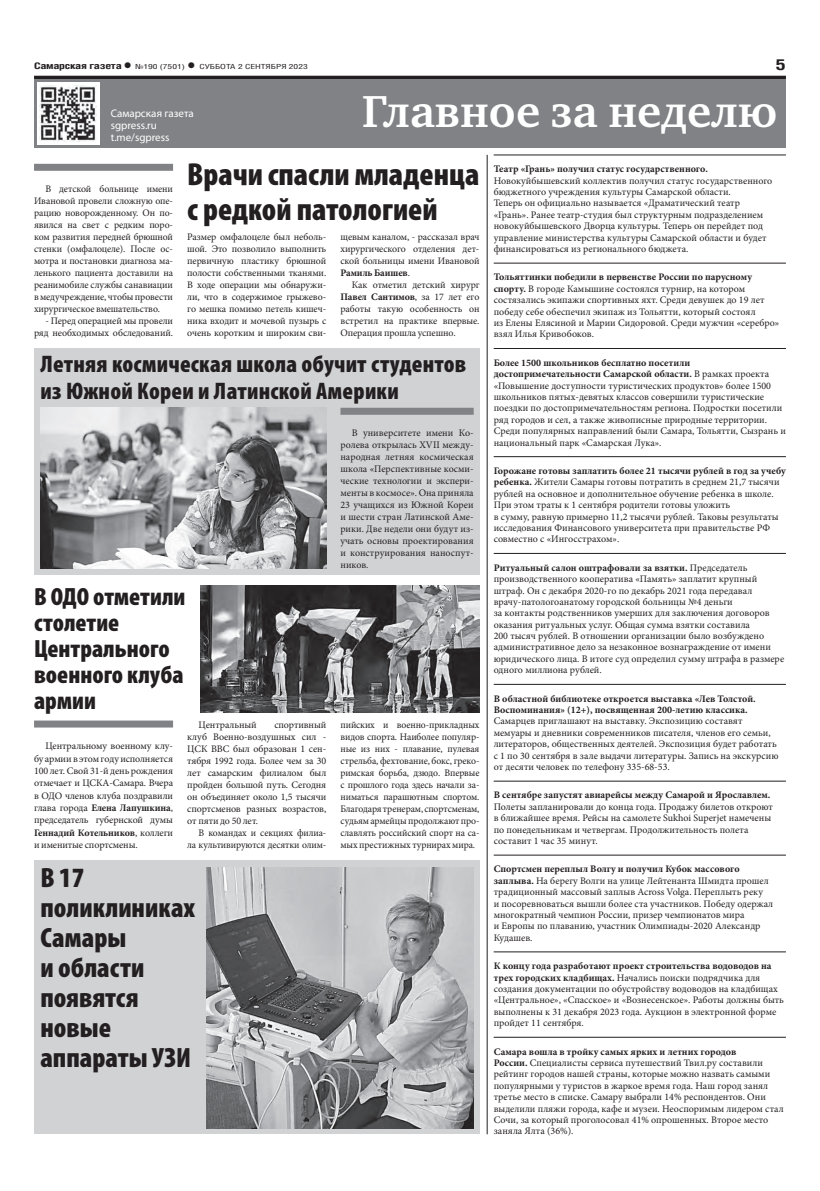
<style>
.page{position:relative;width:820px;height:1191px;background:#fff}
.page>*{position:absolute;margin:0;border:0;box-sizing:border-box;transform-origin:0 0}
.ЗАГОЛОВОК{font:700 46px "Charter C";color:#fff}
.допблок_подзаголовок{font:900 condensed 32px/35px "Myriad Pro";color:#231f20}
.допблок_подзаголовок-2{font:900 condensed 28px/30px "Myriad Pro";color:#231f20}
.допблок_подзаголовок-3{font:900 condensed 25px/26px "Myriad Pro";color:#231f20}
.допблок_подзаголовок-4{font:900 condensed 24px/27px "Myriad Pro";letter-spacing:.01em;color:#231f20}
.t1{font:700 15px "Helios Cond";color:#231f20;scale:1.4 1}
.КОЛОНТИТУЛ{font:11px "Myriad Pro";color:#fff}
._5-СБ_2_колонки{font:10px/11.4px "Minion Pro";color:#231f20}
.ОСНОВНОЙ{font:10px/12px "Minion Pro";letter-spacing:-.01em;color:#231f20;text-align:justify}
.t2{font:700 9px "Helios Cond";letter-spacing:-.02em;color:#231f20;scale:1.4 1}
.t3{font:7px "Helios Cond";color:#231f20;scale:1.4 1}
.s1{font-size:16px}
.s2{font-weight:700;font-size:16px}
.s3{font-weight:700}
</style>
<div class="page">
<svg style="left:34px;top:76px;width:751px;height:4px;background:#3a3739"></svg>
<div style="left:34px;top:80px;width:751px;height:68px;background:#808285"></div>
<div style="left:37px;top:83px;width:63px;height:62px;background:#fff"></div>
<img style="left:40px;top:85px;width:56px;height:57px">
<div style="left:34px;top:164px;width:139px;height:7px;background:#808285"></div>
<div style="left:34px;top:860px;width:445px;height:274px;background:#d1d2d4"></div>
<hr style="left:486px;top:155px;width:1px;height:979px;background:#231f20">
<div style="left:34px;top:720px;width:139px;height:7px;background:#808285"></div>
<img style="left:201px;top:585px;width:278px;height:127px">
<img style="left:207px;top:867px;width:266px;height:261px">
<hr style="left:493px;top:155px;width:292px;height:1px;background:#231f20">
<hr style="left:493px;top:263px;width:292px;height:1px;background:#231f20">
<hr style="left:493px;top:348px;width:292px;height:1px;background:#231f20">
<hr style="left:493px;top:456px;width:292px;height:1px;background:#231f20">
<hr style="left:493px;top:553px;width:292px;height:1px;background:#231f20">
<hr style="left:493px;top:684px;width:292px;height:1px;background:#231f20">
<hr style="left:493px;top:781px;width:292px;height:1px;background:#231f20">
<hr style="left:493px;top:855px;width:292px;height:1px;background:#231f20">
<hr style="left:493px;top:951px;width:292px;height:1px;background:#231f20">
<hr style="left:493px;top:1037px;width:292px;height:1px;background:#231f20">
<div style="left:34px;top:348px;width:445px;height:227px;background:#d1d2d4"></div>
<div style="left:340px;top:408px;width:133px;height:7px;background:#808285"></div>
<img style="left:40px;top:408px;width:286px;height:160px">
<p class="t2" style="left:34px;top:61px;width:71px">Самарская газета<span class="s1">•</span></p>
<p class="t3" style="left:135px;top:63px;width:125px">№190 (7501) <span class="s2">•</span> СУББОТА 2 СЕНТЯБРЯ 2023</p>
<p class="t1" style="left:775px;top:55px;width:9px">5</p>
<p class="КОЛОНТИТУЛ" style="left:111px;top:106px;width:84px">Самарская газета</p>
<p class="КОЛОНТИТУЛ" style="left:111px;top:118px;width:48px">sgpress.ru</p>
<p class="КОЛОНТИТУЛ" style="left:111px;top:130px;width:60px">t.me/sgpress</p>
<p class="ЗАГОЛОВОК" style="left:362px;top:86px;width:416px">Главное за неделю</p>
<p class="ОСНОВНОЙ" style="left:34px;top:183px;width:140px;text-indent:11px">В детской больнице имени Ивановой провели сложную опе&shy;рацию новорожденному. Он по&shy;явился на свет с редким поро&shy;ком развития передней брюшной стенки (омфалоцеле). После ос&shy;мотра и постановки диагноза ма&shy;ленького пациента доставили на реанимобиле службы санавиации в медучреждение, чтобы провести хирургическое вмешательство.</p>
<p class="ОСНОВНОЙ" style="left:34px;top:315px;width:140px;text-align:right">- Перед операцией мы провели ряд необходимых обследований.</p>
<p class="допблок_подзаголовок" style="left:187px;top:157px;width:293px">Врачи спасли младенца с редкой патологией</p>
<p class="ОСНОВНОЙ" style="left:187px;top:231px;width:140px">Размер омфалоцеле был неболь&shy;шой. Это позволило выполнить первичную пластику брюшной полости собственными тканями.<br>В ходе операции мы обнаружи&shy;ли, что в содержимое грыжево&shy;го мешка помимо петель кишеч&shy;ника входит и мочевой пузырь с очень коротким и широким сви-</p>
<p class="ОСНОВНОЙ" style="left:340px;top:231px;width:140px">щевым каналом, - рассказал врач хирургического отделения дет&shy;ской больницы имени Ивановой <span class="s3">Рамиль Баишев</span>.</p>
<p class="ОСНОВНОЙ" style="left:340px;top:279px;width:140px;text-indent:11px">Как отметил детский хирург <span class="s3">Павел Сантимов</span>, за 17 лет его работы такую особенность он встретил на практике впервые.<br>Операция прошла успешно.</p>
<p class="допблок_подзаголовок-4" style="left:40px;top:351px;width:427px">Летняя космическая школа обучит студентов из Южной Кореи и Латинской Америки</p>
<p class="допблок_подзаголовок-3" style="left:34px;top:583px;width:153px">В ОДО отметили столетие<br>Центрального военного клуба армии</p>
<p class="ОСНОВНОЙ" style="left:34px;top:740px;width:140px;line-height:12.3px;text-indent:11px">Центральному военному клу&shy;бу армии в этом году исполняется 100 лет. Свой 31-й день рождения отмечает и ЦСКА-Самара. Вчера в ОДО членов клуба поздравили глава города <span class="s3">Елена Лапушкина</span>, председатель губернской думы <span class="s3">Геннадий Котельников</span>, коллеги и именитые спортсмены.</p>
<p class="ОСНОВНОЙ" style="left:198px;top:718px;width:60px">Центральный</p>
<p class="ОСНОВНОЙ" style="left:187px;top:718px;width:140px;text-indent:87px">спортивный клуб Военно-воздушных сил - ЦСК ВВС был образован 1 сен&shy;тября 1992 года. Более чем за 30 лет самарским филиалом был пройден большой путь. Сегодня он объединяет около 1,5 тысячи спортсменов разных возрастов, от пяти до 50 лет.</p>
<p class="ОСНОВНОЙ" style="left:187px;top:826px;width:140px;text-align:right">В командах и секциях филиа&shy;ла культивируются десятки олим-</p>
<p class="допблок_подзаголовок-2" style="left:40px;top:863px;width:156px">В 17 поликлиниках<br>Самары<br>и области появятся новые аппараты УЗИ</p>
<p class="ОСНОВНОЙ" style="left:340px;top:427px;width:135px;text-indent:11px">В университете имени Ко&shy;ролева открылась ХVII между&shy;народная летняя космическая школа «Перспективные косми&shy;ческие технологии и экспери&shy;менты в космосе». Она приняла 23 учащихся из Южной Кореи и шести стран Латинской Аме&shy;рики. Две недели они будут из&shy;учать основы проектирования и конструирования наноспут&shy;ников.</p>
<p class="ОСНОВНОЙ" style="left:340px;top:718px;width:140px">пийских и военно-прикладных видов спорта. Наиболее популяр&shy;ные из них - плавание, пулевая стрельба, фехтование, бокс, греко&shy;римская борьба, дзюдо. Впервые с прошлого года здесь начали за&shy;ниматься парашютным спортом.<br>Благодаря тренерам, спортсменам, судьям армейцы продолжают про&shy;славлять российский спорт на са&shy;мых престижных турнирах мира.</p>
<p class="_5-СБ_2_колонки" style="left:493px;top:163px;width:280px"><span class="s3">Театр «Грань» получил статус государственного.<br></span>Новокуйбышевский коллектив получил статус государственного бюджетного учреждения культуры Самарской области.<br>Теперь он официально называется «Драматический театр «Грань». Ранее театр-студия был структурным подразделением новокуйбышевского Дворца культуры. Теперь он перейдет под управление министерства культуры Самарской области и будет финансироваться из регионального бюджета.</p>
<p class="_5-СБ_2_колонки" style="left:493px;top:271px;width:287px"><span class="s3">Тольяттинки победили в первенстве России по парусному спорту.</span> В городе Камышине состоялся турнир, на котором состязались экипажи спортивных яхт. Среди девушек до 19 лет победу себе обеспечил экипаж из Тольятти, который состоял<br>из Елены Елясиной и Марии Сидоровой. Среди мужчин «серебро» взял Илья Кривобоков.</p>
<p class="_5-СБ_2_колонки" style="left:493px;top:357px;width:293px"><span class="s3">Более 1500 школьников бесплатно посетили достопримечательности Самарской области.</span> В рамках проекта «Повышение доступности туристических продуктов» более 1500 школьников пятых-девятых классов совершили туристические поездки по достопримечательностям региона. Подростки посетили ряд городов и сел, а также живописные природные территории.<br>Среди популярных направлений были Самара, Тольятти, Сызрань и национальный парк «Самарская Лука».</p>
<p class="_5-СБ_2_колонки" style="left:493px;top:465px;width:293px"><span class="s3">Горожане готовы заплатить более 21 тысячи рублей в год за учебу ребенка.</span> Жители Самары готовы потратить в среднем 21,7 тысячи рублей на основное и дополнительное обучение ребенка в школе.<br>При этом траты к 1 сентября родители готовы уложить<br>в сумму, равную примерно 11,2 тысячи рублей. Таковы результаты исследования Финансового университета при правительстве РФ совместно с «Ингосстрахом».</p>
<p class="_5-СБ_2_колонки" style="left:493px;top:562px;width:292px"><span class="s3">Ритуальный салон оштрафовали за взятки.</span> Председатель производственного кооператива «Память» заплатит крупный штраф. Он с декабря 2020-го по декабрь 2021 года передавал врачу-патологоанатому городской больницы №4 деньги<br>за контакты родственников умерших для заключения договоров оказания ритуальных услуг. Общая сумма взятки составила<br>200 тысяч рублей. В отношении организации было возбуждено административное дело за незаконное вознаграждение от имени юридического лица. В итоге суд определил сумму штрафа в размере одного миллиона рублей.</p>
<p class="_5-СБ_2_колонки" style="left:493px;top:693px;width:286px"><span class="s3">В областной библиотеке откроется выставка «Лев Толстой.<br>Воспоминания» (12+), посвященная 200-летию классика.<br></span>Самарцев приглашают на выставку. Экспозицию составят мемуары и дневники современников писателя, членов его семьи, литераторов, общественных деятелей. Экспозиция будет работать с 1 по 30 сентября в зале выдачи литературы. Запись на экскурсию от десяти человек по телефону 335-68-53.</p>
<p class="_5-СБ_2_колонки" style="left:493px;top:789px;width:281px"><span class="s3">В сентябре запустят авиарейсы между Самарой и Ярославлем.<br></span>Полеты запланировали до конца года. Продажу билетов откроют в ближайшее время. Рейсы на самолете Sukhoi Superjet намечены по понедельникам и четвергам. Продолжительность полета составит 1 час 35 минут.</p>
<p class="_5-СБ_2_колонки" style="left:493px;top:863px;width:281px"><span class="s3">Спортсмен переплыл Волгу и получил Кубок массового заплыва.</span> На берегу Волги на улице Лейтенанта Шмидта прошел традиционный массовый заплыв Across Volga. Переплыть реку<br>и посоревноваться вышли более ста участников. Победу одержал многократный чемпион России, призер чемпионатов мира<br>и Европы по плаванию, участник Олимпиады-2020 Александр Кудашев.</p>
<p class="_5-СБ_2_колонки" style="left:493px;top:960px;width:292px"><span class="s3">К концу года разработают проект строительства водоводов на трех городских кладбищах.</span> Начались поиски подрядчика для создания документации по обустройству водоводов на кладбищах «Центральное», «Спасское» и «Вознесенское». Работы должны быть выполнены к 31 декабря 2023 года. Аукцион в электронной форме пройдет 11 сентября.</p>
<p class="_5-СБ_2_колонки" style="left:493px;top:1045px;width:291px"><span class="s3">Самара вошла в тройку самых ярких и летних городов<br>России.</span> Специалисты сервиса путешествий Твил.ру составили рейтинг городов нашей страны, которые можно назвать самыми популярными у туристов в жаркое время года. Наш город занял третье место в списке. Самару выбрали 14% респондентов. Они выделили пляжи города, кафе и музеи. Неоспоримым лидером стал Сочи, за который проголосовал 41% опрошенных. Второе место заняла Ялта (36%).</p>
</div>
